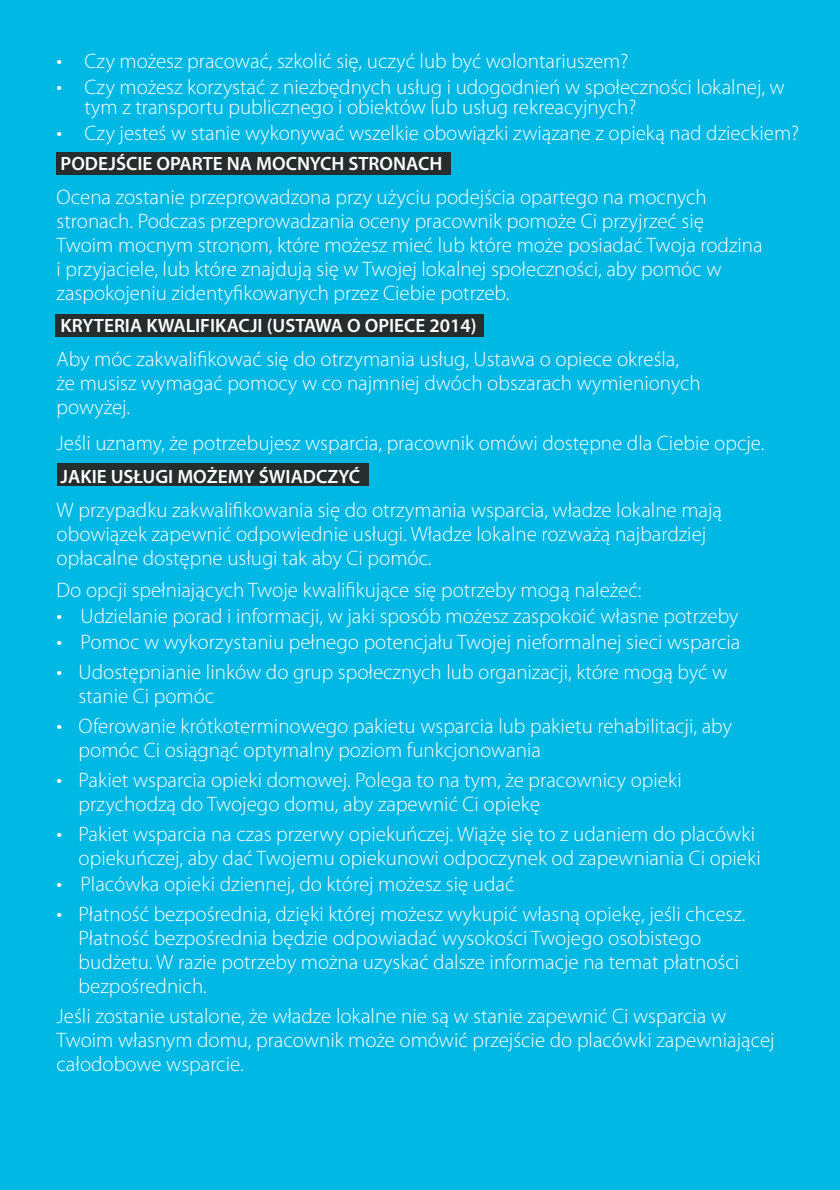
<style>
.page{position:relative;width:840px;height:1190px;background:#00b8e4}
.page>*{position:absolute;margin:0;border:0;box-sizing:border-box;transform-origin:0 0}
.Paragraph_Style9{font:300 21px/20px "Myriad Pro";color:#fff}
.Paragraph_Style14{font:300 21px/24px "Myriad Pro";color:#fff}
.Paragraph_Style21{font:300 21px/24px "Myriad Pro";color:#fff}
.Paragraph_Style17{font:300 21px/24px "Myriad Pro";color:#fff}
.Paragraph_Style22{font:300 21px/24px "Myriad Pro";color:#fff}
.Paragraph_Style20{font:300 21px/24px "Myriad Pro";color:#fff;text-align:right}
.Paragraph_Style15{font:300 21px/24px "Myriad Pro";color:#fff}
.Paragraph_Style12{font:300 21px/24px "Myriad Pro";color:#fff}
.Paragraph_Style19{font:300 21px/24px "Myriad Pro";color:#fff}
.Paragraph_Style18{font:300 21px/24px "Myriad Pro";color:#fff}
.Paragraph_Style16{font:300 21px "Myriad Pro";color:#fff}
.Paragraph_Style13{font:300 21px "Myriad Pro";color:#fff}
.Paragraph_Style3{font:600 19.2px "Myriad Pro";color:#fff}
.s1{font-size:23px}
</style>
<div class="page">
<div style="left:57px;top:152px;width:394px;height:23px;background:#262d2d"></div>
<div style="left:55px;top:314px;width:429px;height:23px;background:#262d2d"></div>
<div style="left:57px;top:463px;width:311px;height:23px;background:#262d2d"></div>
<p class="Paragraph_Style9" style="left:57px;top:51px;width:573px"><span class="s1">•</span> Czy możesz pracować, szkolić się, uczyć lub być wolontariuszem?</p>
<p class="Paragraph_Style9" style="left:85px;top:77px;width:702px;text-indent:-28px"><span class="s1">•</span> Czy możesz korzystać z niezbędnych usług i udogodnień w społeczności lokalnej, w tym z transportu publicznego i obiektów lub usług rekreacyjnych?</p>
<p class="Paragraph_Style13" style="left:57px;top:121px;width:744px"><span class="s1">•</span> Czy jesteś w stanie wykonywać wszelkie obowiązki związane z opieką nad dzieckiem?</p>
<p class="Paragraph_Style3" style="left:61px;top:152px;width:383px">PODEJŚCIE OPARTE NA MOCNYCH STRONACH</p>
<p class="Paragraph_Style14" style="left:57px;top:186px;width:708px">Ocena zostanie przeprowadzona przy użyciu podejścia opartego na mocnych stronach. Podczas przeprowadzania oceny pracownik pomoże Ci przyjrzeć się Twoim mocnym stronom, które możesz mieć lub które może posiadać Twoja rodzina i przyjaciele, lub które znajdują się w Twojej lokalnej społeczności, aby pomóc w zaspokojeniu zidentyfikowanych przez Ciebie potrzeb.</p>
<p class="Paragraph_Style3" style="left:61px;top:314px;width:418px">KRYTERIA KWALIFIKACJI (USTAWA O OPIECE 2014)</p>
<p class="Paragraph_Style15" style="left:57px;top:348px;width:646px">Aby móc zakwalifikować się do otrzymania usług, Ustawa o opiece określa, że musisz wymagać pomocy w co najmniej dwóch obszarach wymienionych powyżej.</p>
<p class="Paragraph_Style16" style="left:57px;top:432px;width:709px">Jeśli uznamy, że potrzebujesz wsparcia, pracownik omówi dostępne dla Ciebie opcje.</p>
<p class="Paragraph_Style3" style="left:61px;top:464px;width:301px">JAKIE USŁUGI MOŻEMY ŚWIADCZYĆ</p>
<p class="Paragraph_Style17" style="left:57px;top:498px;width:667px">W przypadku zakwalifikowania się do otrzymania wsparcia, władze lokalne mają obowiązek zapewnić odpowiednie usługi. Władze lokalne rozważą najbardziej opłacalne dostępne usługi tak aby Ci pomóc.</p>
<p class="Paragraph_Style9" style="left:57px;top:580px;width:586px">Do opcji spełniających Twoje kwalifikujące się potrzeby mogą należeć:</p>
<p class="Paragraph_Style9" style="left:57px;top:606px;width:683px"><span class="s1">•</span> Udzielanie porad i informacji, w jaki sposób możesz zaspokoić własne potrzeby</p>
<p class="Paragraph_Style9" style="left:57px;top:632px;width:685px"><span class="s1">•</span> Pomoc w wykorzystaniu pełnego potencjału Twojej nieformalnej sieci wsparcia</p>
<p class="Paragraph_Style18" style="left:79px;top:660px;width:650px;text-indent:-22px"><span class="s1">•</span> Udostępnianie linków do grup społecznych lub organizacji, które mogą być w stanie Ci pomóc</p>
<p class="Paragraph_Style12" style="left:79px;top:714px;width:655px;text-indent:-22px"><span class="s1">•</span> Oferowanie krótkoterminowego pakietu wsparcia lub pakietu rehabilitacji, aby pomóc Ci osiągnąć optymalny poziom funkcjonowania</p>
<p class="Paragraph_Style19" style="left:79px;top:768px;width:605px;text-indent:-22px"><span class="s1">•</span> Pakiet wsparcia opieki domowej. Polega to na tym, że pracownicy opieki przychodzą do Twojego domu, aby zapewnić Ci opiekę</p>
<p class="Paragraph_Style20" style="left:57px;top:822px;width:706px"><span class="s1">•</span> Pakiet wsparcia na czas przerwy opiekuńczej. Wiążę się to z udaniem do placówki opiekuńczej, aby dać Twojemu opiekunowi odpoczynek od zapewniania Ci opieki</p>
<p class="Paragraph_Style9" style="left:57px;top:874px;width:459px"><span class="s1">•</span> Placówka opieki dziennej, do której możesz się udać</p>
<p class="Paragraph_Style21" style="left:79px;top:902px;width:668px;text-indent:-22px"><span class="s1">•</span> Płatność bezpośrednia, dzięki której możesz wykupić własną opiekę, jeśli chcesz.<br>Płatność bezpośrednia będzie odpowiadać wysokości Twojego osobistego budżetu. W razie potrzeby można uzyskać dalsze informacje na temat płatności bezpośrednich.</p>
<p class="Paragraph_Style22" style="left:57px;top:1004px;width:720px">Jeśli zostanie ustalone, że władze lokalne nie są w stanie zapewnić Ci wsparcia w<br>Twoim własnym domu, pracownik może omówić przejście do placówki zapewniającej całodobowe wsparcie.</p>
</div>
